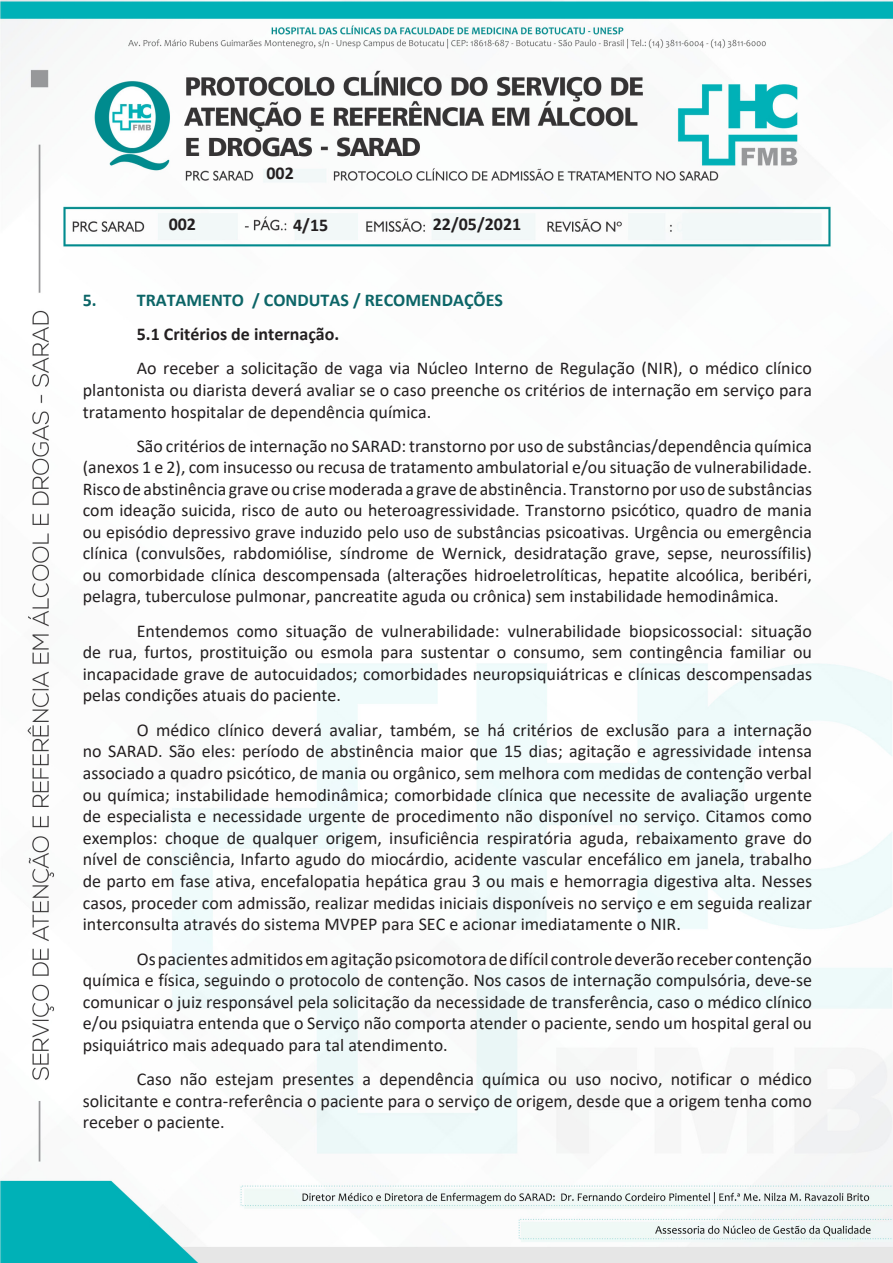
<style>
.page{position:relative;width:893px;height:1263px;background:#fff}
.page>*{position:absolute;margin:0;border:0;box-sizing:border-box;transform-origin:0 0}
.t1{font:18px/21.6px "Calibri";color:#231f20;text-align:justify}
.t2{font:700 18px "Calibri";color:#231f20}
.t3{font:700 18px "Calibri";color:#0c6567}
.t4{font:17.85px/21.5px "Calibri";color:#231f20;text-align:justify}
</style>
<div class="page">
<img style="left:0;top:0;width:893px;height:1263px">
<p class="t2" style="left:266px;top:161px;width:29px">002</p>
<p class="t2" style="left:169px;top:211px;width:29px">002</p>
<p class="t2" style="left:433px;top:211px;width:90px">22/05/2021</p>
<p class="t2" style="left:293px;top:213px;width:37px">4/15</p>
<p class="t3" style="left:83px;top:287px;width:422px">5. TRATAMENTO / CONDUTAS / RECOMENDAÇÕES</p>
<p class="t2" style="left:137px;top:321px;width:204px">5.1 Critérios de internação.</p>
<p class="t1" style="left:83px;top:357px;width:731px;text-indent:54px">Ao receber a solicitação de vaga via Núcleo Interno de Regulação (NIR), o médico clínico plantonista ou diarista deverá avaliar se o caso preenche os critérios de internação em serviço para tratamento hospitalar de dependência química.</p>
<p class="t4" style="left:83px;top:435px;width:731px;text-indent:54px">São critérios de internação no SARAD: transtorno por uso de substâncias/dependência química (anexos 1 e 2), com insucesso ou recusa de tratamento ambulatorial e/ou situação de vulnerabilidade.<br>Risco de abstinência grave ou crise moderada a grave de abstinência. Transtorno por uso de substâncias com ideação suicida, risco de auto ou heteroagressividade. Transtorno psicótico, quadro de mania ou episódio depressivo grave induzido pelo uso de substâncias psicoativas. Urgência ou emergência clínica (convulsões, rabdomiólise, síndrome de Wernick, desidratação grave, sepse, neurossífilis) ou comorbidade clínica descompensada (alterações hidroeletrolíticas, hepatite alcoólica, beribéri, pelagra, tuberculose pulmonar, pancreatite aguda ou crônica) sem instabilidade hemodinâmica.</p>
<p class="t1" style="left:83px;top:619px;width:731px;text-indent:54px">Entendemos como situação de vulnerabilidade: vulnerabilidade biopsicossocial: situação de rua, furtos, prostituição ou esmola para sustentar o consumo, sem contingência familiar ou incapacidade grave de autocuidados; comorbidades neuropsiquiátricas e clínicas descompensadas pelas condições atuais do paciente.</p>
<p class="t1" style="left:83px;top:718px;width:731px;text-indent:54px">O médico clínico deverá avaliar, também, se há critérios de exclusão para a internação no SARAD. São eles: período de abstinência maior que 15 dias; agitação e agressividade intensa associado a quadro psicótico, de mania ou orgânico, sem melhora com medidas de contenção verbal ou química; instabilidade hemodinâmica; comorbidade clínica que necessite de avaliação urgente de especialista e necessidade urgente de procedimento não disponível no serviço. Citamos como exemplos: choque de qualquer origem, insuficiência respiratória aguda, rebaixamento grave do nível de consciência, Infarto agudo do miocárdio, acidente vascular encefálico em janela, trabalho de parto em fase ativa, encefalopatia hepática grau 3 ou mais e hemorragia digestiva alta. Nesses casos, proceder com admissão, realizar medidas iniciais disponíveis no serviço e em seguida realizar interconsulta através do sistema MVPEP para SEC e acionar imediatamente o NIR.</p>
<p class="t1" style="left:83px;top:947px;width:731px;text-indent:54px">Os pacientes admitidos em agitação psicomotora de difícil controle deverão receber contenção química e física, seguindo o protocolo de contenção. Nos casos de internação compulsória, deve-se comunicar o juiz responsável pela solicitação da necessidade de transferência, caso o médico clínico e/ou psiquiatra entenda que o Serviço não comporta atender o paciente, sendo um hospital geral ou psiquiátrico mais adequado para tal atendimento.</p>
<p class="t1" style="left:83px;top:1068px;width:731px;text-indent:54px">Caso não estejam presentes a dependência química ou uso nocivo, notificar o médico solicitante e contra-referência o paciente para o serviço de origem, desde que a origem tenha como receber o paciente.</p>
</div>
